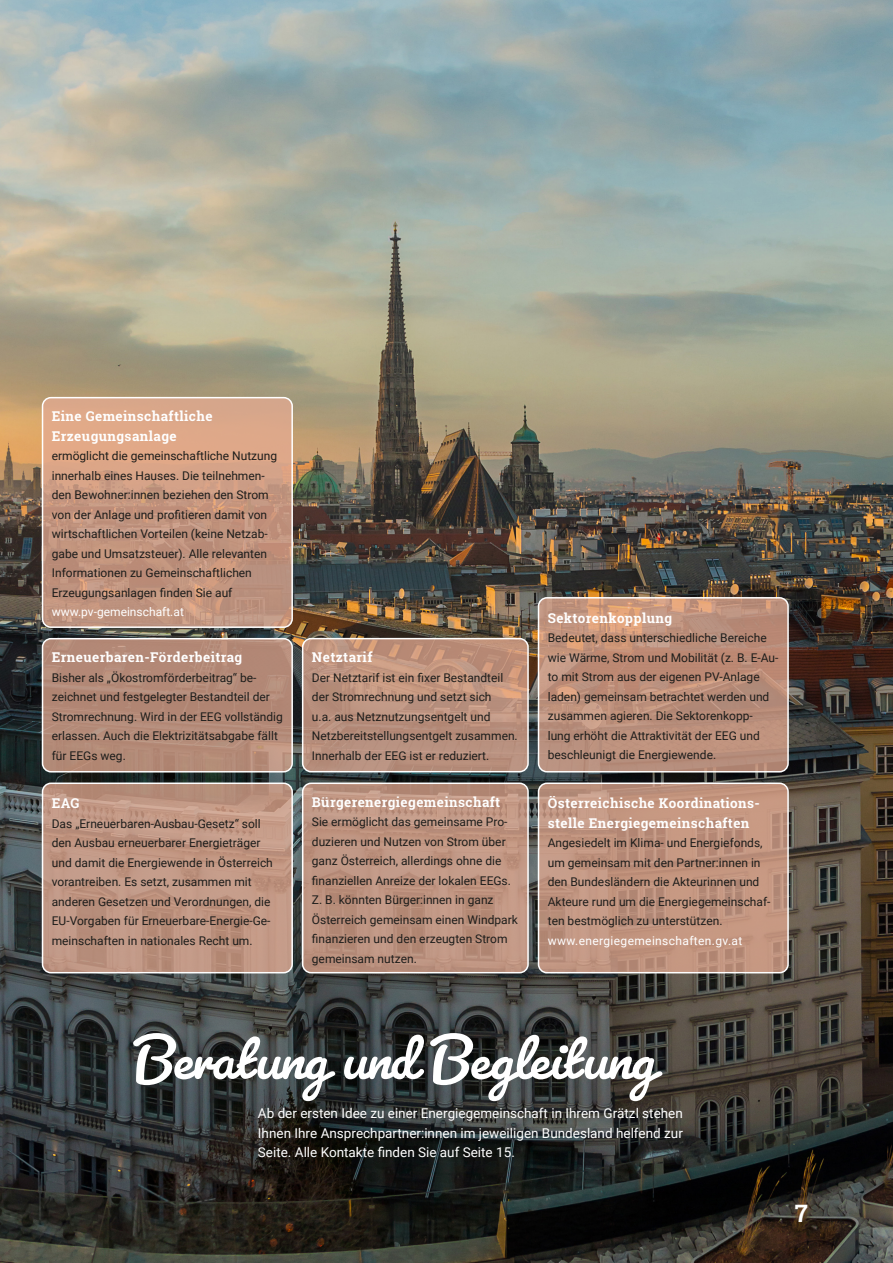
<style>
.page{position:relative;width:893px;height:1263px;background:#fff}
.page>*{position:absolute;margin:0;border:0;box-sizing:border-box;transform-origin:0 0}
.t1{font:700 67.5px "Pacifico";color:#fff}
.t2{font:700 24px "Roboto Slab";color:#fff}
.t3{font:700 13.5px/19.5px "Roboto Slab";letter-spacing:.03em;color:#fff}
.t4{font:13.5px/19.5px "Roboto";color:#fff;text-align:justify}
.t5{font:12px/19.5px "Roboto";color:#1d1d1b}
.t6{font:12px "Roboto";letter-spacing:.03em;color:#fff}
.t7{font:12px "Roboto";color:#fff}
</style>
<div class="page">
<img style="left:0;top:0;width:893px;height:1263px">
<svg style="left:538px;top:783px;width:250px;height:190px;background:#bf937f"></svg>
<div style="left:538px;top:782px;width:251px;height:191px;border:2px solid #fff;border-radius:9px"></div>
<svg style="left:303px;top:783px;width:225px;height:190px;background:#bd9380"></svg>
<div style="left:302px;top:782px;width:227px;height:191px;border:2px solid #fff;border-radius:9px"></div>
<svg style="left:303px;top:639px;width:225px;height:133px;background:#bc917d"></svg>
<div style="left:302px;top:638px;width:227px;height:134px;border:2px solid #fff;border-radius:9px"></div>
<svg style="left:538px;top:598px;width:250px;height:174px;background:#bd907a"></svg>
<div style="left:538px;top:597px;width:251px;height:175px;border:2px solid #fff;border-radius:9px"></div>
<div style="left:43px;top:639px;width:249px;height:133px;background:#b38876;border-radius:9px"></div>
<div style="left:42px;top:638px;width:251px;height:134px;border:2px solid #fff;border-radius:9px"></div>
<svg style="left:43px;top:783px;width:249px;height:190px;background:#bf9582"></svg>
<div style="left:42px;top:782px;width:251px;height:191px;border:2px solid #fff;border-radius:9px"></div>
<svg style="left:43px;top:398px;width:249px;height:229px;background:#cb9b82"></svg>
<div style="left:42px;top:397px;width:251px;height:231px;border:2px solid #fff;border-radius:9px"></div>
<p class="t3" style="left:52px;top:406px;width:162px">Eine Gemeinschaftliche<br>Erzeugungsanlage</p>
<p class="t5" style="left:52px;top:446px;width:227px">ermöglicht die gemeinschaftliche Nutzung innerhalb eines Hauses. Die teilnehmen&shy;den Bewohner:innen beziehen den Strom von der Anlage und profitieren damit von wirtschaftlichen Vorteilen (keine Netzab&shy;gabe und Umsatzsteuer). Alle relevanten Informationen zu Gemeinschaftlichen Erzeugungsanlagen finden Sie auf</p>
<p class="t7" style="left:52px;top:603px;width:134px">www.pv-gemeinschaft.at</p>
<p class="t3" style="left:52px;top:647px;width:192px">Erneuerbaren-Förderbeitrag</p>
<p class="t5" style="left:52px;top:667px;width:233px">Bisher als „Ökostromförderbeitrag“ be&shy;zeichnet und festgelegter Bestandteil der Stromrechnung. Wird in der EEG vollständig erlassen. Auch die Elektrizitätsabgabe fällt für EEGs weg.</p>
<p class="t3" style="left:52px;top:793px;width:29px">EAG</p>
<p class="t5" style="left:52px;top:813px;width:223px">Das „Erneuerbaren-Ausbau-Gesetz“ soll den Ausbau erneuerbarer Energieträger und damit die Energiewende in Österreich vorantreiben. Es setzt, zusammen mit anderen Gesetzen und Verordnungen, die EU-Vorgaben für Erneuerbare-Energie-Ge&shy;meinschaften in nationales Recht um.</p>
<p class="t3" style="left:312px;top:647px;width:62px">Netztarif</p>
<p class="t5" style="left:312px;top:667px;width:207px">Der Netztarif ist ein fixer Bestandteil der Stromrechnung und setzt sich<br>u.a. aus Netznutzungsentgelt und Netzbereitstellungsentgelt zusammen.<br>Innerhalb der EEG ist er reduziert.</p>
<p class="t3" style="left:312px;top:792px;width:190px">Bürgerenergiegemeinschaft</p>
<p class="t5" style="left:312px;top:812px;width:207px">Sie ermöglicht das gemeinsame Pro&shy;duzieren und Nutzen von Strom über ganz Österreich, allerdings ohne die finanziellen Anreize der lokalen EEGs.<br>Z. B. könnten Bürger:innen in ganz Österreich gemeinsam einen Windpark finanzieren und den erzeugten Strom gemeinsam nutzen.</p>
<p class="t3" style="left:548px;top:608px;width:126px">Sektorenkopplung</p>
<p class="t5" style="left:548px;top:628px;width:232px">Bedeutet, dass unterschiedliche Bereiche wie Wärme, Strom und Mobilität (z. B. E-Au&shy;to mit Strom aus der eigenen PV-Anlage laden) gemeinsam betrachtet werden und zusammen agieren. Die Sektorenkopp&shy;lung erhöht die Attraktivität der EEG und beschleunigt die Energiewende.</p>
<p class="t3" style="left:548px;top:793px;width:214px">Österreichische Koordinations&shy;stelle Energiegemeinschaften</p>
<p class="t5" style="left:548px;top:833px;width:224px">Angesiedelt im Klima- und Energiefonds, um gemeinsam mit den Partner:innen in den Bundesländern die Akteurinnen und Akteure rund um die Energiegemeinschaf&shy;ten bestmöglich zu unterstützen.</p>
<p class="t6" style="left:548px;top:932px;width:196px">www.energiegemeinschaften.gv.at</p>
<h1 class="t1" style="left:132px;top:1016px;width:524px">Beratung und Begleitung</h1>
<p class="t4" style="left:258px;top:1103px;width:426px">Ab der ersten Idee zu einer Energiegemeinschaft in Ihrem Grätzl stehen Ihnen Ihre Ansprechpartner:innen im jeweiligen Bundesland helfend zur Seite. Alle Kontakte finden Sie auf Seite 15.</p>
<h2 class="t2" style="left:795px;top:1197px;width:14px">7</h2>
</div>
